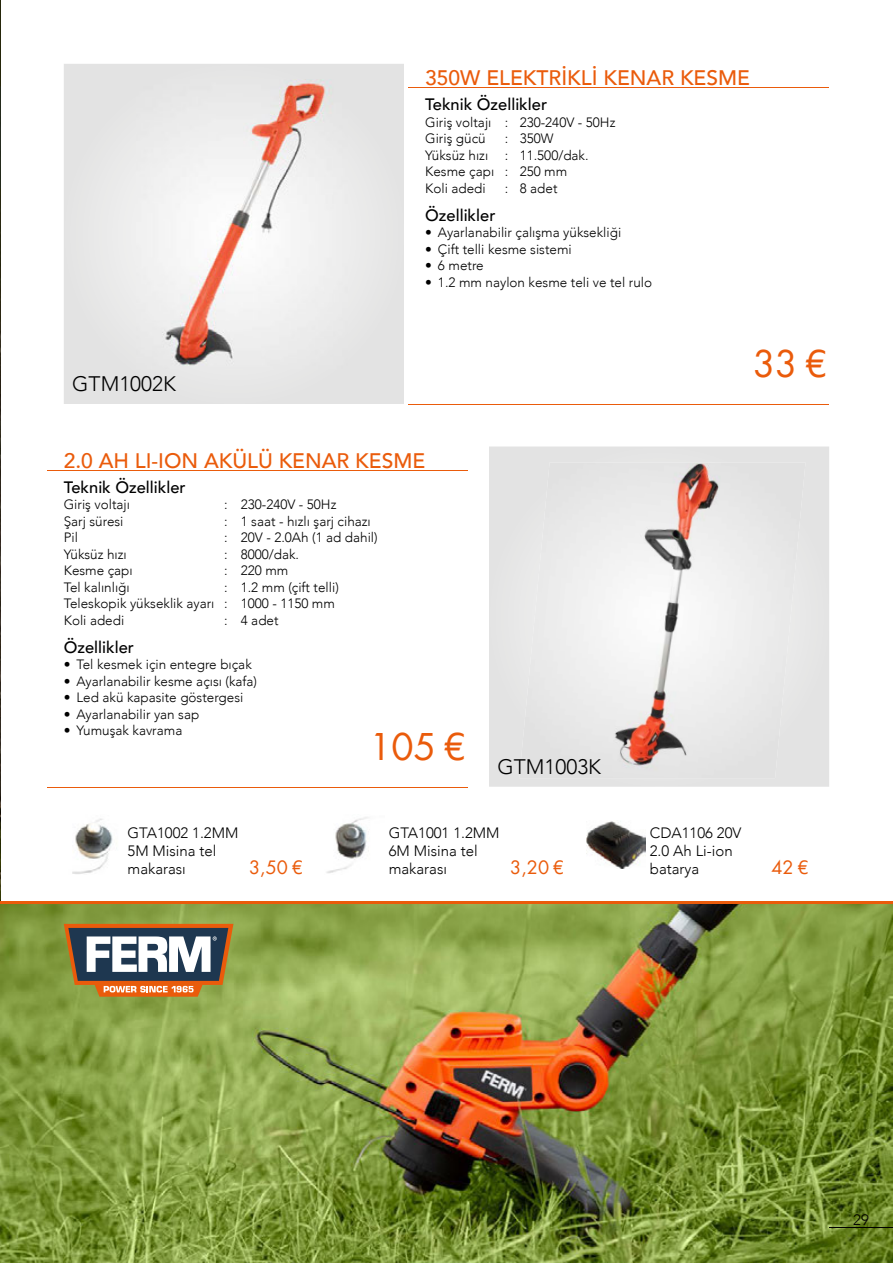
<style>
.page{position:relative;width:893px;height:1263px;background:#fff}
.page>*{position:absolute;margin:0;border:0;box-sizing:border-box;transform-origin:0 0}
.t1{font:36px "Futura";color:#ea5b0b}
.t2{font:500 21px "Avenir";color:#ea5b0b}
.t3{font:300 21px "Avenir";color:#000}
.t4{font:18px "Futura";color:#ea5b0b}
.t5{font:500 16.5px "Avenir";color:#000}
.t6{font:300 15px/18px "Avenir";color:#000}
.t7{font:300 13.5px/16.5px "Avenir";color:#000}
</style>
<div class="page">
<img style="left:0;top:0;width:1px;height:1263px">
<img style="left:0;top:904px;width:893px;height:359px">
<hr style="left:408px;top:87px;width:421px;height:1px;background:#ea5b0b">
<hr style="left:408px;top:404px;width:421px;height:1px;background:#ea5b0b">
<div style="left:64px;top:64px;width:340px;height:340px;background:#e4e4e4"></div>
<img style="left:136px;top:80px;width:212px;height:289px">
<hr style="left:47px;top:470px;width:420px;height:1px;background:#ea5b0b">
<hr style="left:47px;top:787px;width:420px;height:1px;background:#ea5b0b">
<div style="left:489px;top:446px;width:340px;height:341px;background:#e3e3e3"></div>
<img style="left:519px;top:462px;width:286px;height:316px">
<svg style="left:64px;top:924px;width:169px;height:73px"></svg>
<img style="left:72px;top:818px;width:41px;height:56px">
<img style="left:326px;top:817px;width:43px;height:56px">
<img style="left:586px;top:821px;width:60px;height:47px">
<hr style="left:0;top:902px;width:893px;height:2px;background:#ea5b0b">
<hr style="left:829px;top:1227px;width:64px;height:1px;background:#000">
<h2 class="t2" style="left:425px;top:59px;width:326px">350W ELEKTRİKLİ KENAR KESME</h2>
<p class="t5" style="left:425px;top:90px;width:123px">Teknik Özellikler</p>
<p class="t7" style="left:425px;top:114px;width:192px">Giriş voltajı : 230-240V - 50Hz<br>Giriş gücü</p>
<p class="t7" style="left:425px;top:130px;width:165px;text-indent:80px">: 350W<br>Yüksüz hızı : 11.500/dak.<br>Kesme çapı : 250 mm<br>Koli adedi</p>
<p class="t7" style="left:505px;top:180px;width:54px">: 8 adet</p>
<p class="t5" style="left:425px;top:201px;width:72px">Özellikler</p>
<p class="t7" style="left:425px;top:224px;width:198px">• Ayarlanabilir çalışma yüksekliği</p>
<p class="t7" style="left:425px;top:241px;width:148px">• Çift telli kesme sistemi</p>
<p class="t7" style="left:425px;top:257px;width:60px">• 6 metre</p>
<p class="t7" style="left:425px;top:274px;width:228px">• 1.2 mm naylon kesme teli ve tel rulo</p>
<h2 class="t3" style="left:72px;top:371px;width:105px">GTM1002K</h2>
<h2 class="t2" style="left:64px;top:442px;width:363px">2.0 AH LI-ION AKÜLÜ KENAR KESME</h2>
<p class="t5" style="left:64px;top:473px;width:123px">Teknik Özellikler</p>
<p class="t7" style="left:64px;top:496px;width:68px">Giriş voltajı</p>
<p class="t7" style="left:224px;top:496px;width:114px">: 230-240V - 50Hz</p>
<p class="t7" style="left:64px;top:513px;width:61px">Şarj süresi</p>
<p class="t7" style="left:224px;top:513px;width:148px">: 1 saat - hızlı şarj cihazı</p>
<p class="t7" style="left:64px;top:529px;width:16px">Pil</p>
<p class="t7" style="left:224px;top:529px;width:155px">: 20V - 2.0Ah (1 ad dahil)</p>
<p class="t7" style="left:64px;top:546px;width:65px">Yüksüz hızı</p>
<p class="t7" style="left:224px;top:546px;width:76px">: 8000/dak.</p>
<p class="t7" style="left:64px;top:562px;width:71px">Kesme çapı</p>
<p class="t7" style="left:224px;top:562px;width:66px">: 220 mm</p>
<p class="t7" style="left:64px;top:579px;width:67px">Tel kalınlığı</p>
<p class="t7" style="left:64px;top:579px;width:277px;text-indent:161px">: 1.2 mm (çift telli)<br>Teleskopik yükseklik ayarı : 1000 - 1150 mm<br>Koli adedi</p>
<p class="t7" style="left:224px;top:612px;width:56px">: 4 adet</p>
<p class="t5" style="left:64px;top:633px;width:72px">Özellikler</p>
<p class="t7" style="left:64px;top:656px;width:190px">• Tel kesmek için entegre bıçak</p>
<p class="t7" style="left:64px;top:673px;width:195px">• Ayarlanabilir kesme açısı (kafa)</p>
<p class="t7" style="left:64px;top:689px;width:181px">• Led akü kapasite göstergesi</p>
<p class="t7" style="left:64px;top:706px;width:137px">• Ayarlanabilir yan sap</p>
<p class="t7" style="left:64px;top:722px;width:120px">• Yumuşak kavrama</p>
<p class="t6" style="left:128px;top:824px;width:112px">GTA1002 1.2MM<br>5M Misina tel makarası</p>
<h3 class="t4" style="left:249px;top:856px;width:55px">3,50 €</h3>
<h2 class="t3" style="left:369px;top:754px;width:233px"><sup>105</sup> <sup>€</sup> GTM1003K</h2>
<p class="t6" style="left:389px;top:824px;width:112px">GTA1001 1.2MM<br>6M Misina tel makarası</p>
<h3 class="t4" style="left:510px;top:856px;width:55px">3,20 €</h3>
<h1 class="t1" style="left:753px;top:341px;width:76px">33 €</h1>
<p class="t6" style="left:650px;top:824px;width:93px">CDA1106 20V<br>2.0 Ah Li-ion batarya</p>
<h3 class="t4" style="left:771px;top:856px;width:39px">42 €</h3>
<p class="t6" style="left:853px;top:1210px;width:17px">29</p>
</div>
